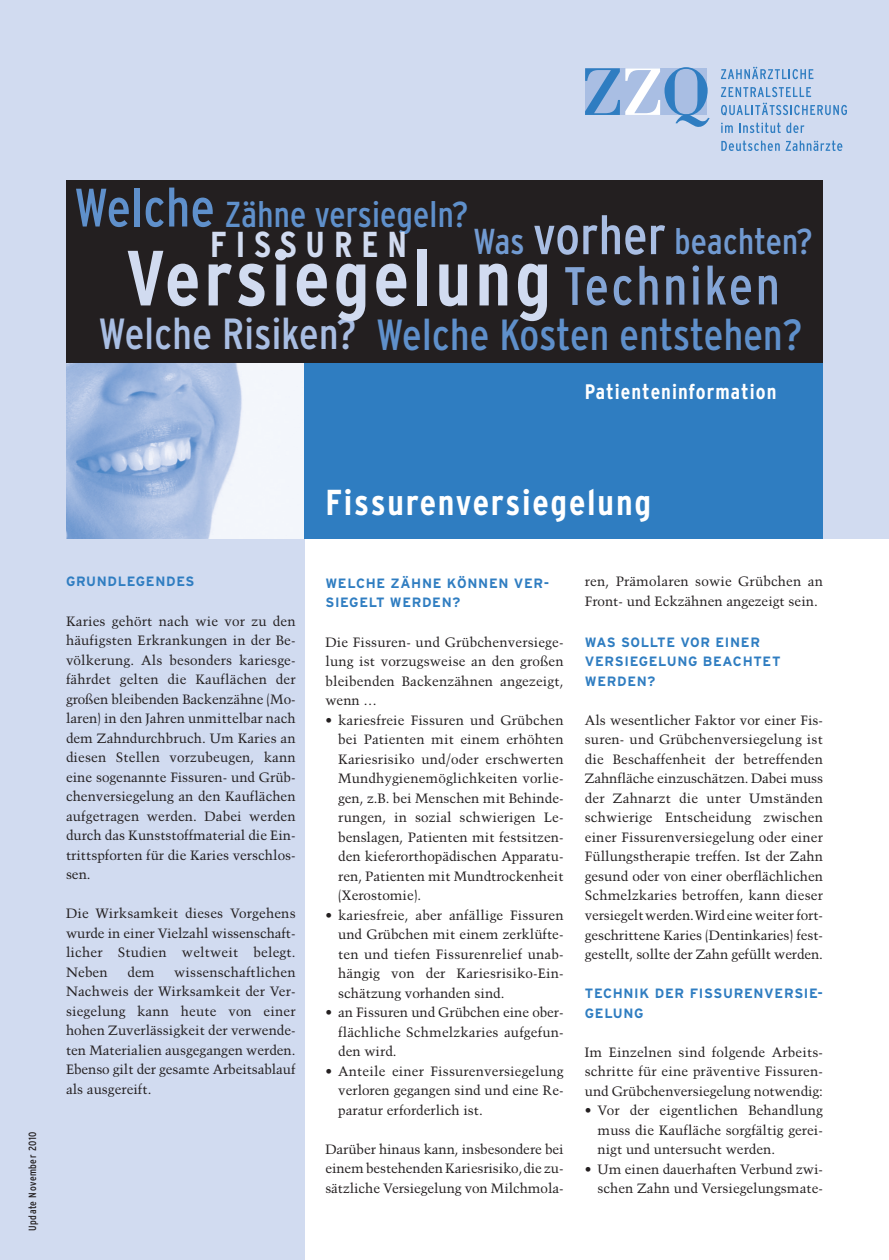
<style>
.page{position:relative;width:889px;height:1260px;background:#fff}
.page>*{position:absolute;margin:0;border:0;box-sizing:border-box;transform-origin:0 0}
.t1{font:700 condensed 78px "Interstate DW";letter-spacing:.05em;color:#d1dbf0}
.t2{font:condensed 43.5px "Interstate DW";letter-spacing:.005em;color:#5f90cb}
.t3{font:condensed 36px "Interstate DW";letter-spacing:.005em;color:#5f90cb}
.t4{font:700 condensed 36px "Interstate";letter-spacing:.05em;color:#fff}
.t5{font:condensed 36px "Interstate DW";letter-spacing:.005em;color:#719ad1}
.t6{font:700 condensed 36px "Interstate DW";letter-spacing:.25em;color:#d1dbf0}
.t7{font:700 condensed 21px "Interstate DW";letter-spacing:.05em;color:#fff}
.t8{font:13.5px/19.5px "Trump Mediaeval";color:#231f20;text-align:justify}
.t9{font:700 13.5px/19.5px "Interstate DW";letter-spacing:.05em;color:#2f7dc1}
.t10{font:condensed 10.5px "Interstate DW";letter-spacing:.05em;color:#231f20}
.s1{font-size:54px}
.s2{font-weight:400;font-size:54px;color:#84a5d6}
.s3{font-size:54px;color:#a9bee3}
.s4{color:#a9bee3}
</style>
<div class="page">
<div style="left:0;top:530px;width:304px;height:729px;background:#d1dbf0"></div>
<div style="left:0;top:0;width:889px;height:538px;background:#d1dbf0"></div>
<img style="left:66px;top:363px;width:238px;height:175px">
<div style="left:304px;top:360px;width:519px;height:178px;background:#2f7dc1"></div>
<div style="left:66px;top:180px;width:757px;height:183px;background:#231f20"></div>
<svg style="left:585px;top:67px;width:125px;height:60px"></svg>
<svg style="left:721px;top:141px;width:59px;height:10px"></svg>
<svg style="left:786px;top:141px;width:56px;height:10px"></svg>
<svg style="left:721px;top:123px;width:12px;height:10px"></svg>
<svg style="left:739px;top:123px;width:65px;height:10px"></svg>
<svg style="left:721px;top:103px;width:126px;height:12px"></svg>
<svg style="left:721px;top:87px;width:90px;height:10px"></svg>
<svg style="left:721px;top:67px;width:92px;height:12px"></svg>
<h3 class="t3" style="left:74px;top:200px;width:395px"><span class="s1">Welche</span> Zähne versiegeln?</h3>
<h1 class="t1" style="left:126px;top:249px;width:656px">Versiegelung <span class="s2">Techniken</span></h1>
<h3 class="t5" style="left:473px;top:228px;width:341px">Was <span class="s3">vorher</span> beachten?</h3>
<h3 class="t6" style="left:210px;top:231px;width:199px">FISSUREN</h3>
<h2 class="t2" style="left:99px;top:318px;width:705px"><span class="s4">Welche Risiken?</span> Welche Kosten entstehen?</h2>
<h3 class="t7" style="left:585px;top:384px;width:193px">Patienteninformation</h3>
<p class="t10" style="left:29px;top:1230px;width:101px;rotate:-90deg">Update November 2010</p>
<p class="t9" style="left:66px;top:573px;width:130px">GRUNDLEGENDES</p>
<p class="t8" style="left:66px;top:612px;width:231px">Karies gehört nach wie vor zu den häufigsten Erkrankungen in der Be&shy;völkerung. Als besonders kariesge&shy;fährdet gelten die Kauflächen der großen bleibenden Backenzähne (Mo&shy;laren) in den Jahren unmittelbar nach dem Zahndurchbruch. Um Karies an diesen Stellen vorzubeugen, kann eine sogenannte Fissuren- und Grüb&shy;chenversiegelung an den Kauflächen aufgetragen werden. Dabei werden durch das Kunststoffmaterial die Ein&shy;trittspforten für die Karies verschlos&shy;sen.</p>
<p class="t8" style="left:66px;top:904px;width:231px">Die Wirksamkeit dieses Vorgehens wurde in einer Vielzahl wissenschaft&shy;licher Studien weltweit belegt.<br>Neben</p>
<p class="t8" style="left:66px;top:963px;width:231px;text-indent:108px">wissenschaftlichen Nachweis der Wirksamkeit der Ver&shy;siegelung kann heute von einer hohen Zuverlässigkeit der verwende&shy;ten Materialien ausgegangen werden.<br>Ebenso gilt der gesamte Arbeitsablauf als ausgereift.</p>
<p class="t8" style="left:127px;top:963px;width:29px">dem</p>
<h3 class="t4" style="left:325px;top:488px;width:327px">Fissurenversiegelung</h3>
<p class="t9" style="left:325px;top:574px;width:225px">WELCHE ZÄHNE KÖNNEN VER-<br>SIEGELT WERDEN?</p>
<p class="t8" style="left:325px;top:633px;width:240px">Die Fissuren- und Grübchenversiege&shy;lung ist vorzugsweise an den großen bleibenden Backenzähnen angezeigt, wenn …</p>
<p class="t8" style="left:338px;top:711px;width:227px;text-indent:-13px">• kariesfreie Fissuren und Grübchen bei Patienten mit einem erhöhten Kariesrisiko und/oder erschwerten Mundhygienemöglichkeiten vorlie&shy;gen, z.B. bei Menschen mit Behinde&shy;rungen, in sozial schwierigen Le&shy;benslagen, Patienten mit festsitzen&shy;den kieferorthopädischen Apparatu&shy;ren, Patienten mit Mundtrockenheit (Xerostomie).</p>
<p class="t8" style="left:338px;top:906px;width:227px;text-indent:-13px">• kariesfreie, aber anfällige Fissuren und Grübchen mit einem zerklüfte&shy;ten und tiefen Fissurenrelief unab&shy;hängig von der Kariesrisiko-Ein&shy;schätzung vorhanden sind.</p>
<p class="t8" style="left:338px;top:1003px;width:227px;text-indent:-13px">• an Fissuren und Grübchen eine ober&shy;flächliche Schmelzkaries aufgefun&shy;den wird.</p>
<p class="t8" style="left:338px;top:1062px;width:227px;text-indent:-13px">• Anteile einer Fissurenversiegelung verloren gegangen sind und eine Re&shy;paratur erforderlich ist.</p>
<p class="t8" style="left:325px;top:1140px;width:240px">Darüber hinaus kann, insbesondere bei einem bestehenden Kariesrisiko,die zu&shy;sätzliche Versiegelung von Milchmola-</p>
<p class="t8" style="left:585px;top:572px;width:240px">ren, Prämolaren sowie Grübchen an<br>Front- und Eckzähnen angezeigt sein.</p>
<p class="t9" style="left:585px;top:633px;width:197px">WAS SOLLTE VOR EINER<br>VERSIEGELUNG BEACHTET<br>WERDEN?</p>
<p class="t8" style="left:585px;top:711px;width:240px">Als wesentlicher Faktor vor einer Fis&shy;suren- und Grübchenversiegelung ist die Beschaffenheit der betreffenden Zahnfläche einzuschätzen. Dabei muss der Zahnarzt die unter Umständen schwierige Entscheidung zwischen einer Fissurenversiegelung oder einer Füllungstherapie treffen. Ist der Zahn gesund oder von einer oberflächlichen Schmelzkaries betroffen, kann dieser versiegeltwerden.Wirdeine weiter fort&shy;geschrittene Karies (Dentinkaries) fest&shy;gestellt, sollte der Zahn gefüllt werden.</p>
<p class="t9" style="left:585px;top:984px;width:240px">TECHNIK DER FISSURENVERSIE-<br>GELUNG</p>
<p class="t8" style="left:585px;top:1043px;width:240px">Im Einzelnen sind folgende Arbeits&shy;schritte für eine präventive Fissuren&shy;und Grübchenversiegelung notwendig:</p>
<p class="t8" style="left:597px;top:1101px;width:227px;text-indent:-13px">• Vor der eigentlichen Behandlung muss die Kaufläche sorgfältig gerei&shy;nigt und untersucht werden.</p>
<p class="t8" style="left:585px;top:1160px;width:240px;text-align:right">• Um einen dauerhaften Verbund zwi&shy;schen Zahn und Versiegelungsmate-</p>
</div>
